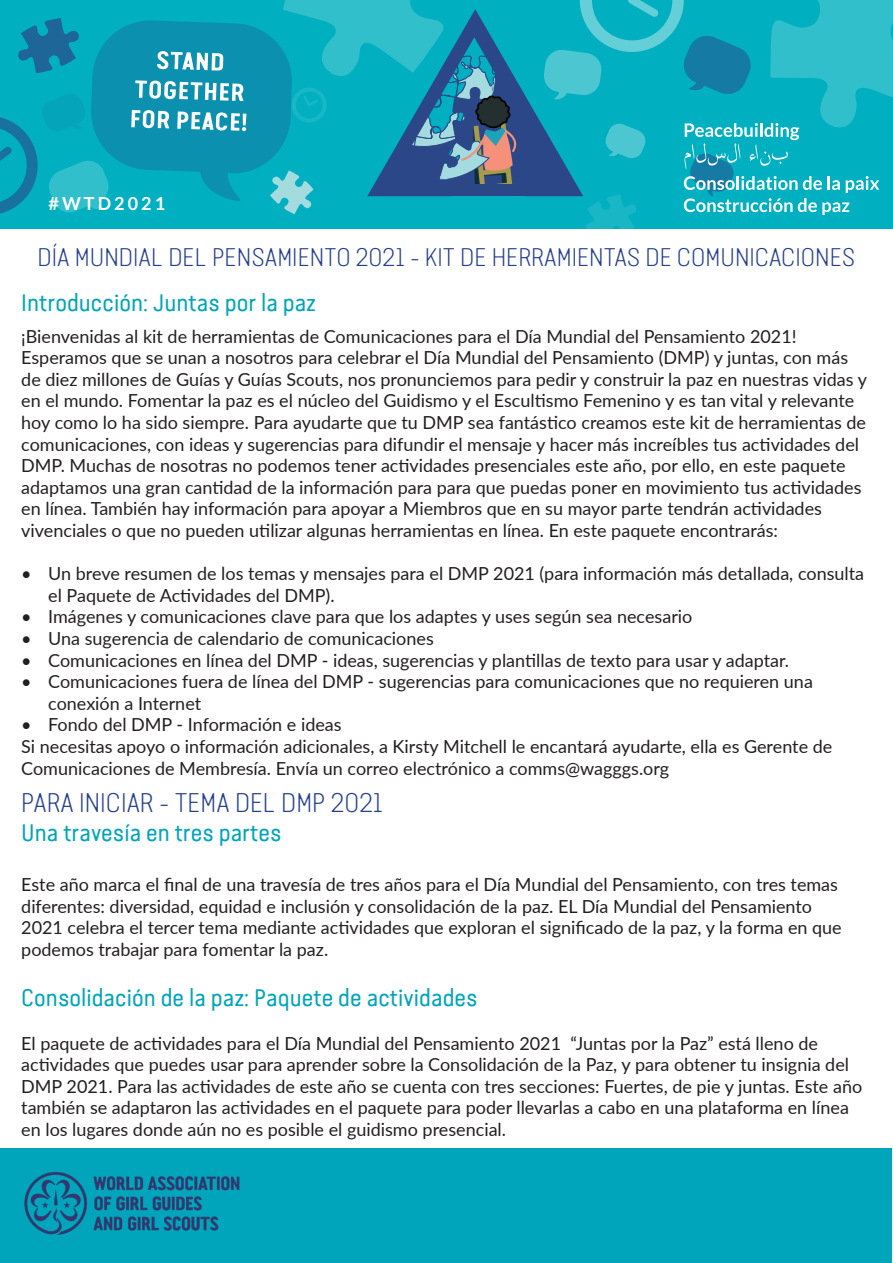
<style>
.page{position:relative;width:893px;height:1263px;background:#fff}
.page>*{position:absolute;margin:0;border:0;box-sizing:border-box;transform-origin:0 0}
.headings{font:300 27px "Van Condensed Light Pro";color:#253f8e}
.headings-2{font:300 25.5px "Van Condensed Light Pro";color:#253f8e}
.Sub-heading{font:24px "Van Condensed Pro";color:#00a5bb}
.Body{font:18px/21.6px "Lato";color:#231f20}
.t1{font:700 18px "Lato";letter-spacing:.17em;color:#fff}
</style>
<div class="page">
<svg style="left:0;top:0;width:893px;height:229px;background:#16a6bb"></svg>
<div style="left:1px;top:1148px;width:891px;height:114px;background:#00a5bb"></div>
<img style="left:24px;top:1172px;width:216px;height:63px">
<p class="t1" style="left:49px;top:194px;width:118px">#WTD2021</p>
<p class="headings-2" style="left:38px;top:241px;width:819px">DÍA MUNDIAL DEL PENSAMIENTO 2021 - KIT DE HERRAMIENTAS DE COMUNICACIONES</p>
<p class="Sub-heading" style="left:21px;top:285px;width:296px">Introducción: Juntas por la paz</p>
<p class="Body" style="left:21px;top:325px;width:847px">¡Bienvenidas al kit de herramientas de Comunicaciones para el Día Mundial del Pensamiento 2021!<br>Esperamos que se unan a nosotros para celebrar el Día Mundial del Pensamiento (DMP) y juntas, con más de diez millones de Guías y Guías Scouts, nos pronunciemos para pedir y construir la paz en nuestras vidas y en el mundo. Fomentar la paz es el núcleo del Guidismo y el Escultismo Femenino y es tan vital y relevante hoy como lo ha sido siempre. Para ayudarte que tu DMP sea fantástico creamos este kit de herramientas de comunicaciones, con ideas y sugerencias para difundir el mensaje y hacer más increíbles tus actividades del DMP. Muchas de nosotras no podemos tener actividades presenciales este año, por ello, en este paquete adaptamos una gran cantidad de la información para para que puedas poner en movimiento tus actividades en línea. También hay información para apoyar a Miembros que en su mayor parte tendrán actividades vivenciales o que no pueden utilizar algunas herramientas en línea. En este paquete encontrarás:</p>
<p class="Body" style="left:48px;top:562px;width:817px;text-indent:-27px">• Un breve resumen de los temas y mensajes para el DMP 2021 (para información más detallada, consulta el Paquete de Actividades del DMP).</p>
<p class="Body" style="left:21px;top:605px;width:673px">• Imágenes y comunicaciones clave para que los adaptes y uses según sea necesario</p>
<p class="Body" style="left:21px;top:627px;width:414px">• Una sugerencia de calendario de comunicaciones</p>
<p class="Body" style="left:21px;top:649px;width:769px">• Comunicaciones en línea del DMP - ideas, sugerencias y plantillas de texto para usar y adaptar.</p>
<p class="Body" style="left:48px;top:670px;width:766px;text-indent:-27px">• Comunicaciones fuera de línea del DMP - sugerencias para comunicaciones que no requieren una conexión a Internet</p>
<p class="Body" style="left:21px;top:713px;width:322px">• Fondo del DMP - Información e ideas</p>
<p class="Body" style="left:21px;top:735px;width:813px">Si necesitas apoyo o información adicionales, a Kirsty Mitchell le encantará ayudarte, ella es Gerente de<br>Comunicaciones de Membresía. Envía un correo electrónico a comms@wagggs.org</p>
<p class="headings" style="left:21px;top:784px;width:363px">PARA INICIAR - TEMA DEL DMP 2021</p>
<p class="Sub-heading" style="left:21px;top:815px;width:262px">Una travesía en tres partes</p>
<p class="Body" style="left:21px;top:873px;width:822px">Este año marca el final de una travesía de tres años para el Día Mundial del Pensamiento, con tres temas diferentes: diversidad, equidad e inclusión y consolidación de la paz. EL Día Mundial del Pensamiento 2021 celebra el tercer tema mediante actividades que exploran el significado de la paz, y la forma en que podemos trabajar para fomentar la paz.</p>
<p class="Sub-heading" style="left:21px;top:981px;width:458px">Consolidación de la paz: Paquete de actividades</p>
<p class="Body" style="left:21px;top:1031px;width:842px">El paquete de actividades para el Día Mundial del Pensamiento 2021 “Juntas por la Paz” está lleno de actividades que puedes usar para aprender sobre la Consolidación de la Paz, y para obtener tu insignia del DMP 2021. Para las actividades de este año se cuenta con tres secciones: Fuertes, de pie y juntas. Este año también se adaptaron las actividades en el paquete para poder llevarlas a cabo en una plataforma en línea en los lugares donde aún no es posible el guidismo presencial.</p>
</div>
